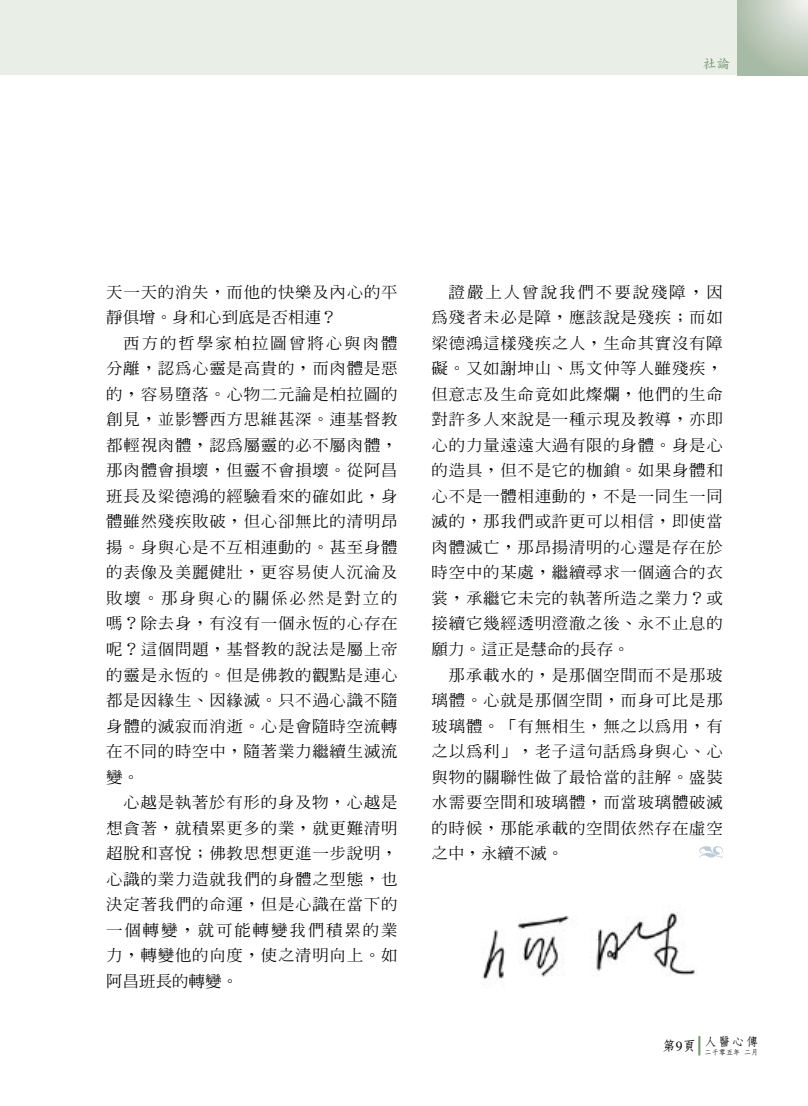
<style>
.page{position:relative;width:808px;height:1106px;background:#fff}
.page>*{position:absolute;margin:0;border:0;box-sizing:border-box;transform-origin:0 0}
.t1{font:500 15.6px/25.5px "Inn Ming";letter-spacing:.04em;color:#000;text-align:justify;scale:1.06 1}
.正常{font:700 13.65px "Nan Sung";color:#000}
.正常-2{font:700 13.5px "Zen Kai";color:#779777}
.正常-3{font:700 11.7px "Nan Sung";color:#000;scale:1.05 1}
.正常-4{font:700 7.2px "Nan Sung";color:#000}
.s1{font-family:"Times";font-weight:400}
</style>
<div class="page">
<svg style="left:698px;top:1036px;width:2px;height:19px"></svg>
<div style="left:0;top:0;width:808px;height:75px;background:#e9eee7"></div>
<svg style="left:737px;top:0;width:71px;height:75px;background:#bdcbbb"></svg>
<svg style="left:699px;top:846px;width:24px;height:11px"></svg>
<img style="left:482px;top:912px;width:213px;height:68px">
<p class="正常-2" style="left:703px;top:57px;width:28px">社論</p>
<p class="t1" style="left:106px;top:279px;width:276px">天一天的消失，而他的快樂及內心的平靜俱增。身和心到底是否相連？</p>
<p class="t1" style="left:106px;top:330px;width:276px;text-indent:17px">西方的哲學家柏拉圖曾將心與肉體分離，認為心靈是高貴的，而肉體是惡的，容易墮落。心物二元論是柏拉圖的創見，並影響西方思維甚深。連基督教都輕視肉體，認為屬靈的必不屬肉體，那肉體會損壞，但靈不會損壞。從阿昌班長及梁德鴻的經驗看來的確如此，身體雖然殘疾敗破，但心卻無比的清明昂揚。身與心是不互相連動的。甚至身體的表像及美麗健壯，更容易使人沉淪及敗壞。那身與心的關係必然是對立的嗎？除去身，有沒有一個永恆的心存在呢？這個問題，基督教的說法是屬上帝的靈是永恆的。但是佛教的觀點是連心都是因緣生、因緣滅。只不過心識不隨身體的滅寂而消逝。心是會隨時空流轉在不同的時空中，隨著業力繼續生滅流變。</p>
<p class="t1" style="left:106px;top:789px;width:276px;text-indent:17px">心越是執著於有形的身及物，心越是想貪著，就積累更多的業，就更難清明超脫和喜悅；佛教思想更進一步說明，心識的業力造就我們的身體之型態，也決定著我們的命運，但是心識在當下的一個轉變，就可能轉變我們積累的業力，轉變他的向度，使之清明向上。如阿昌班長的轉變。</p>
<p class="t1" style="left:432px;top:279px;width:276px;text-indent:17px">證嚴上人曾說我們不要說殘障，因為殘者未必是障，應該說是殘疾；而如梁德鴻這樣殘疾之人，生命其實沒有障礙。又如謝坤山、馬文仲等人雖殘疾，但意志及生命竟如此燦爛，他們的生命對許多人來說是一種示現及教導，亦即心的力量遠遠大過有限的身體。身是心的造具，但不是它的枷鎖。如果身體和心不是一體相連動的，不是一同生一同滅的，那我們或許更可以相信，即使當肉體滅亡，那昂揚清明的心還是存在於時空中的某處，繼續尋求一個適合的衣裳，承繼它未完的執著所造之業力？或接續它幾經透明澄澈之後、永不止息的願力。這正是慧命的長存。</p>
<p class="t1" style="left:432px;top:662px;width:276px;text-indent:17px">那承載水的，是那個空間而不是那玻璃體。心就是那個空間，而身可比是那玻璃體。「有無相生，無之以為用，有之以為利」，老子這句話為身與心、心與物的關聯性做了最恰當的註解。盛裝水需要空間和玻璃體，而當玻璃體破滅的時候，那能承載的空間依然存在虛空之中，永續不滅。</p>
<p class="正常" style="left:662px;top:1038px;width:36px">第<span class="s1">9</span>頁</p>
<p class="正常-3" style="left:704px;top:1035px;width:53px">人醫心傳</p>
<p class="正常-4" style="left:704px;top:1048px;width:56px">二千零五年 二月</p>
</div>
